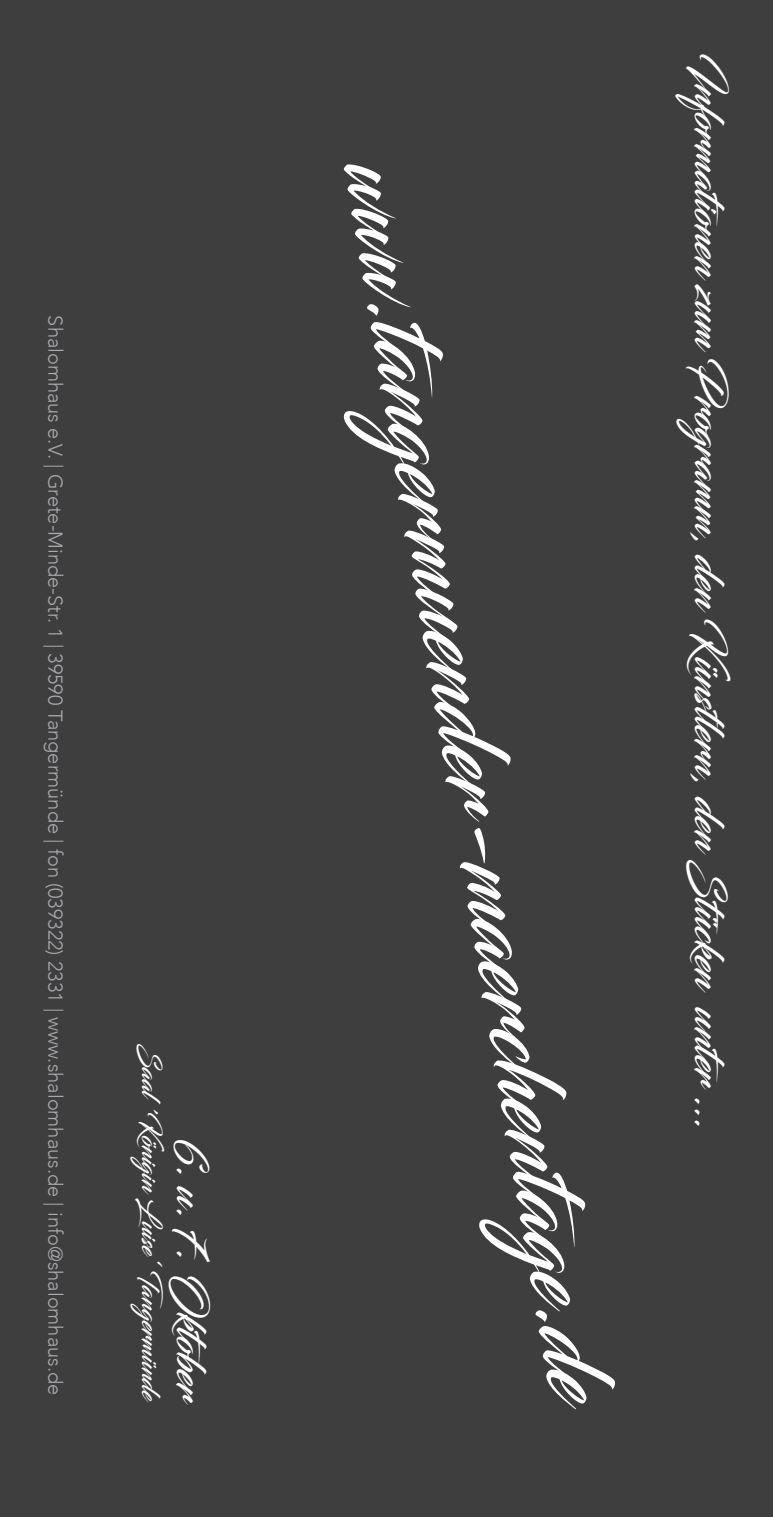
<style>
.page{position:relative;width:773px;height:1517px;background:#fff}
.page>*{position:absolute;margin:0;border:0;box-sizing:border-box;transform-origin:0 0}
.t1{font:90px "Blacksword";color:#fff}
.t2{font:40px "Blacksword";color:#fff}
.t3{font:25px "Blacksword";color:#fff}
.t4{font:300 20px "Avenir";color:#a8a9ad}
</style>
<div class="page">
<div style="left:0;top:0;width:772px;height:1517px;background:#3e3e3f"></div>
<p class="t4" style="left:67px;top:315px;width:1081px;rotate:90deg">Shalomhaus e.V. | Grete-Minde-Str. 1 | 39590 Tangermünde | fon (039322) 2331 | www.shalomhaus.de | info@shalomhaus.de</p>
<p class="t3" style="left:165px;top:1044px;width:361px;rotate:90deg">Saal'Königin Luise‘ Tangermünde</p>
<p class="t2" style="left:214px;top:1141px;width:266px;rotate:90deg">6. u. 7. Oktober</p>
<p class="t1" style="left:432px;top:152px;width:1256px;rotate:81deg">www.tangermuender-maerchentage.de</p>
<p class="t2" style="left:732px;top:53px;width:1077px;rotate:90deg">Informationen zum Programm, den Künstlern, den Stücken unter ...</p>
</div>
